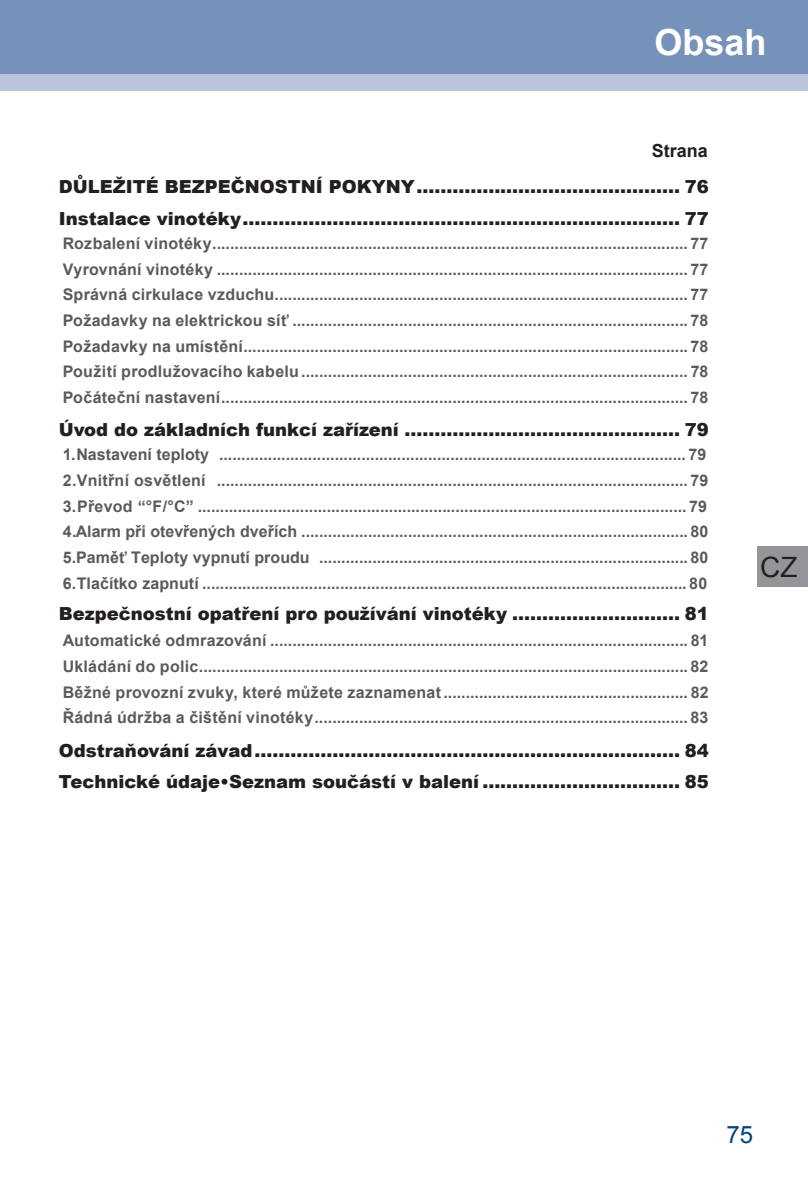
<style>
.page{position:relative;width:808px;height:1191px;background:#fff}
.page>*{position:absolute;margin:0;border:0;box-sizing:border-box;transform-origin:0 0}
.t1{font:700 36px "Arial";color:#fff}
.t2{font:28px "Arial";color:#231f20}
.t3{font:24px "Arial";color:#00467e}
.t4{font:900 18px/31.6px "Arial";color:#231f20}
.t5{font:700 18px "Arial";color:#231f20}
.t6{font:700 16px/25.6px "Arial";letter-spacing:.015em;color:#595a5b;text-align:justify}
</style>
<div class="page">
<div style="left:0;top:0;width:808px;height:74px;background:#7692ba"></div>
<div style="left:0;top:74px;width:808px;height:17px;background:#b9c5dc"></div>
<div style="left:757px;top:546px;width:51px;height:41px;background:#939598"></div>
<h1 class="t1" style="left:654px;top:18px;width:114px">Obsah</h1>
<h1 class="t1" style="left:623px;top:18px;width:152px">Nadpis 1</h1>
<p class="t5" style="left:652px;top:139px;width:58px">Strana</p>
<p class="t4" style="left:59px;top:170px;width:651px">DŮLEŽITÉ BEZPEČNOSTNÍ POKYNY............................................ 76<br>Instalace vinotéky......................................................................... 77</p>
<p class="t6" style="left:63px;top:231px;width:647px">Rozbalení vinotéky........................................................................................................... 77<br>Vyrovnání vinotéky .......................................................................................................... 77<br>Správná cirkulace vzduchu............................................................................................. 77<br>Požadavky na elektrickou síť ......................................................................................... 78<br>Požadavky na umístění.................................................................................................... 78<br>Použití prodlužovacího kabelu....................................................................................... 78<br>Počáteční nastavení......................................................................................................... 78</p>
<p class="t4" style="left:59px;top:413px;width:651px">Úvod do základních funkcí zařízení .............................................. 79</p>
<p class="t6" style="left:63px;top:442px;width:647px;text-align:left">1.Nastavení teploty ......................................................................................................... 79<br>2.Vnitřní osvětlení .......................................................................................................... 79<br>3.Převod “°F/°C” .............................................................................................................. 79<br>4.Alarm při otevřených dveřích ....................................................................................... 80<br>5.Paměť Teploty vypnutí proudu ................................................................................... 80<br>6.Tlačítko zapnutí ............................................................................................................. 80</p>
<p class="t4" style="left:59px;top:597px;width:651px">Bezpečnostní opatření pro používání vinotéky ............................ 81</p>
<p class="t6" style="left:63px;top:628px;width:647px">Automatické odmrazování .............................................................................................. 81<br>Ukládání do polic.............................................................................................................. 82<br>Běžné provozní zvuky, které můžete zaznamenat....................................................... 82<br>Řádná údržba a čištění vinotéky.................................................................................... 83</p>
<p class="t4" style="left:59px;top:733px;width:651px">Odstraňování závad....................................................................... 84<br>Technické údaje•Seznam součástí v balení ................................. 85</p>
<h2 class="t2" style="left:760px;top:549px;width:39px">CZ</h2>
<h3 class="t3" style="left:726px;top:1119px;width:28px">75</h3>
</div>
